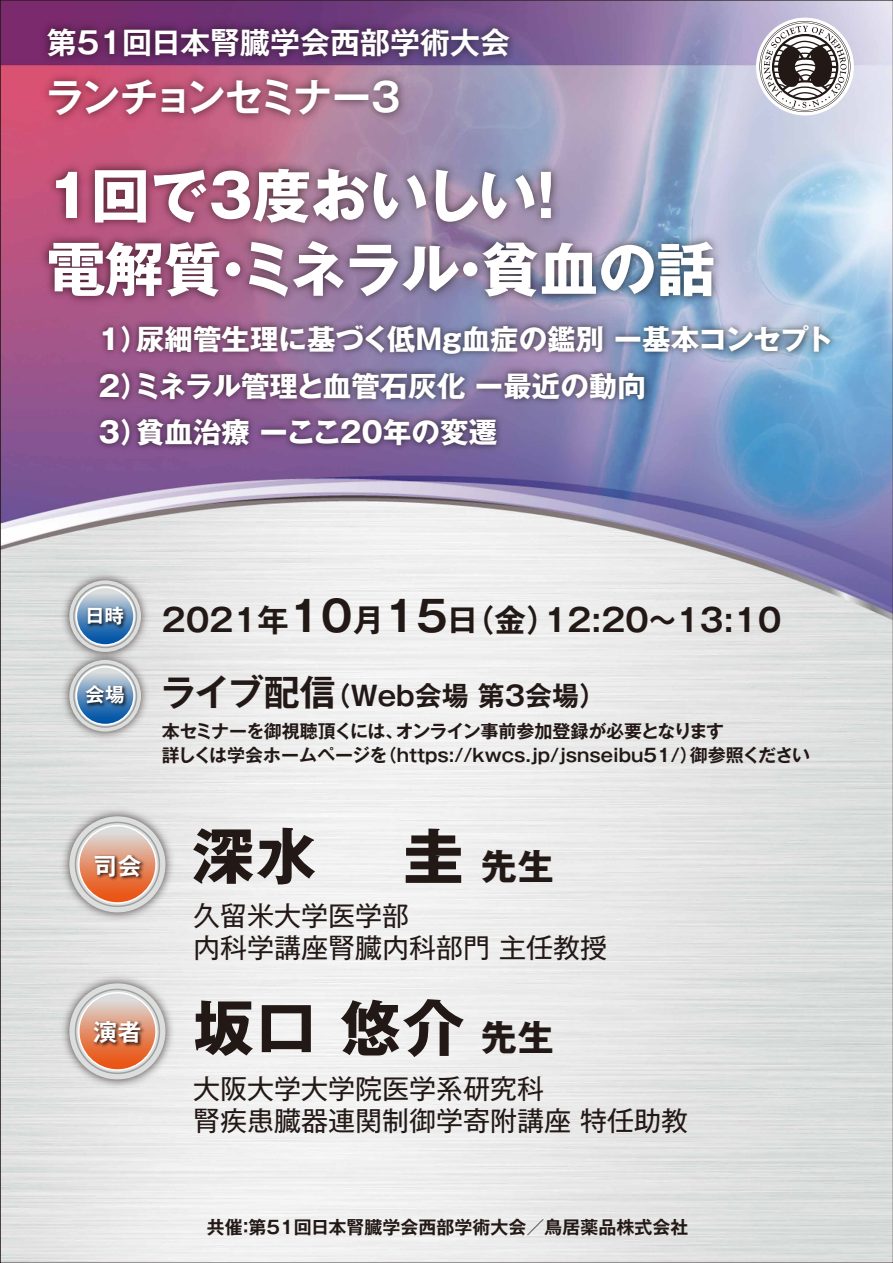
<style>
.page{position:relative;width:893px;height:1263px;background:#fff}
.page>*{position:absolute;margin:0;border:0;box-sizing:border-box;transform-origin:0 0}
.t1{font:700 61.2px "Gothic MB101 Pro";color:#221815}
.t2{font:700 58.5px/73.5px "Gothic MB101 Pro";color:#fff}
.t3{font:700 39px "Gothic MB101 Pro De";letter-spacing:-.085em;color:#fff}
.t4{font:700 31.5px "Gothic MB101 Pro De";color:#221815}
.t5{font:700 30px "Gothic MB101 Pro De";color:#fff}
.t6{font:700 28.5px/46.5px "Gothic MB101 Pro";color:#fff}
.t7{font:27px/32.4px "Gothic MB101 Pro";color:#221815}
.t8{font:700 27px "Gothic MB101 Pro De";color:#221815}
.t9{font:700 23.55px "Gothic MB101 Pro De";color:#fff}
.t10{font:700 19.5px "Gothic MB101 Pro De";color:#fff}
.t11{font:700 18px/24px "Gothic MB101 Pro De";color:#221815}
.s1{font-size:42px}
.s2{font-size:36px}
.s3{font-size:35.7px}
</style>
<div class="page">
<img style="left:2px;top:2px;width:889px;height:1259px">
<img style="left:34px;top:154px;width:694px;height:163px">
<img style="left:89px;top:316px;width:751px;height:143px">
<img style="left:34px;top:15px;width:489px;height:58px">
<img style="left:34px;top:65px;width:379px;height:68px">
<img style="left:56px;top:567px;width:98px;height:80px">
<svg style="left:69px;top:580px;width:72px;height:72px"></svg>
<svg style="left:74px;top:585px;width:62px;height:62px"></svg>
<div style="left:73px;top:584px;width:64px;height:64px;border:2px solid #9fa0a0;border-radius:50%"></div>
<svg style="left:76px;top:587px;width:58px;height:58px"></svg>
<div style="left:76px;top:587px;width:59px;height:59px;border:2px solid #fff;border-radius:50%"></div>
<img style="left:56px;top:647px;width:98px;height:98px">
<svg style="left:69px;top:660px;width:72px;height:71px"></svg>
<svg style="left:74px;top:664px;width:62px;height:63px"></svg>
<div style="left:73px;top:664px;width:64px;height:64px;border:2px solid #9fa0a0;border-radius:50%"></div>
<svg style="left:76px;top:667px;width:58px;height:57px"></svg>
<div style="left:76px;top:666px;width:59px;height:59px;border:2px solid #fff;border-radius:50%"></div>
<img style="left:56px;top:803px;width:122px;height:122px">
<svg style="left:69px;top:816px;width:96px;height:96px;background:#d4d5d5"></svg>
<svg style="left:75px;top:822px;width:84px;height:84px"></svg>
<div style="left:75px;top:822px;width:85px;height:85px;border:2px solid #9fa0a0;border-radius:50%"></div>
<svg style="left:79px;top:826px;width:77px;height:77px;background:#e3a083"></svg>
<div style="left:78px;top:825px;width:79px;height:79px;border:2px solid #fff;border-radius:50%"></div>
<img style="left:56px;top:970px;width:122px;height:122px">
<svg style="left:69px;top:983px;width:96px;height:96px;background:#d4d5d5"></svg>
<svg style="left:75px;top:989px;width:84px;height:84px"></svg>
<div style="left:75px;top:989px;width:85px;height:85px;border:2px solid #9fa0a0;border-radius:50%"></div>
<svg style="left:79px;top:993px;width:77px;height:77px;background:#e39e80"></svg>
<div style="left:78px;top:992px;width:79px;height:79px;border:2px solid #fff;border-radius:50%"></div>
<img style="left:90px;top:851px;width:58px;height:35px">
<img style="left:83px;top:603px;width:48px;height:30px">
<img style="left:82px;top:681px;width:50px;height:31px">
<img style="left:90px;top:1017px;width:58px;height:35px">
<div style="left:756px;top:18px;width:98px;height:97px;background:#fff;border-radius:50%"></div>
<svg style="left:759px;top:21px;width:91px;height:91px"></svg>
<h3 class="t5" style="left:47px;top:18px;width:465px">第51回日本腎臓学会西部学術大会</h3>
<h3 class="t3" style="left:45px;top:65px;width:357px">ランチョンセミナー3</h3>
<h2 class="t2" style="left:47px;top:152px;width:670px">1回で3度おいしい！<br>電解質・ミネラル・貧血の話</h2>
<h3 class="t6" style="left:99px;top:313px;width:736px">1）尿細管生理に基づく低Mg血症の鑑別 ー基本コンセプト<br>2）ミネラル管理と血管石灰化 ー最近の動向<br>3）貧血治療 ーここ20年の変遷</h3>
<p class="t10" style="left:85px;top:600px;width:40px">日時</p>
<p class="t10" style="left:85px;top:678px;width:41px">会場</p>
<h3 class="t4" style="left:162px;top:593px;width:621px">2021年<span class="s1">10</span>月<span class="s1">15</span>日（金）12:20～13:10</h3>
<h3 class="t8" style="left:161px;top:673px;width:447px"><span class="s2">ライブ配信</span>（Web会場 第3会場）</h3>
<p class="t11" style="left:162px;top:717px;width:650px">本セミナーを御視聴頂くには、オンライン事前参加登録が必要となります<br>詳しくは学会ホームページを（https://kwcs.jp/jsnseibu51/）御参照ください</p>
<h3 class="t9" style="left:94px;top:846px;width:49px">司会</h3>
<h3 class="t9" style="left:94px;top:1013px;width:49px">演者</h3>
<h1 class="t1" style="left:193px;top:805px;width:362px">深水 　圭 <span class="s3">先生</span></h1>
<h3 class="t7" style="left:193px;top:895px;width:415px">久留米大学医学部<br>内科学講座腎臓内科部門 主任教授</h3>
<h1 class="t1" style="left:193px;top:977px;width:362px">坂口 悠介 <span class="s3">先生</span></h1>
<h3 class="t7" style="left:193px;top:1068px;width:496px">大阪大学大学院医学系研究科<br>腎疾患臓器連関制御学寄附講座 特任助教</h3>
<p class="t11" style="left:207px;top:1213px;width:483px">共催：第51回日本腎臓学会西部学術大会／鳥居薬品株式会社</p>
</div>
